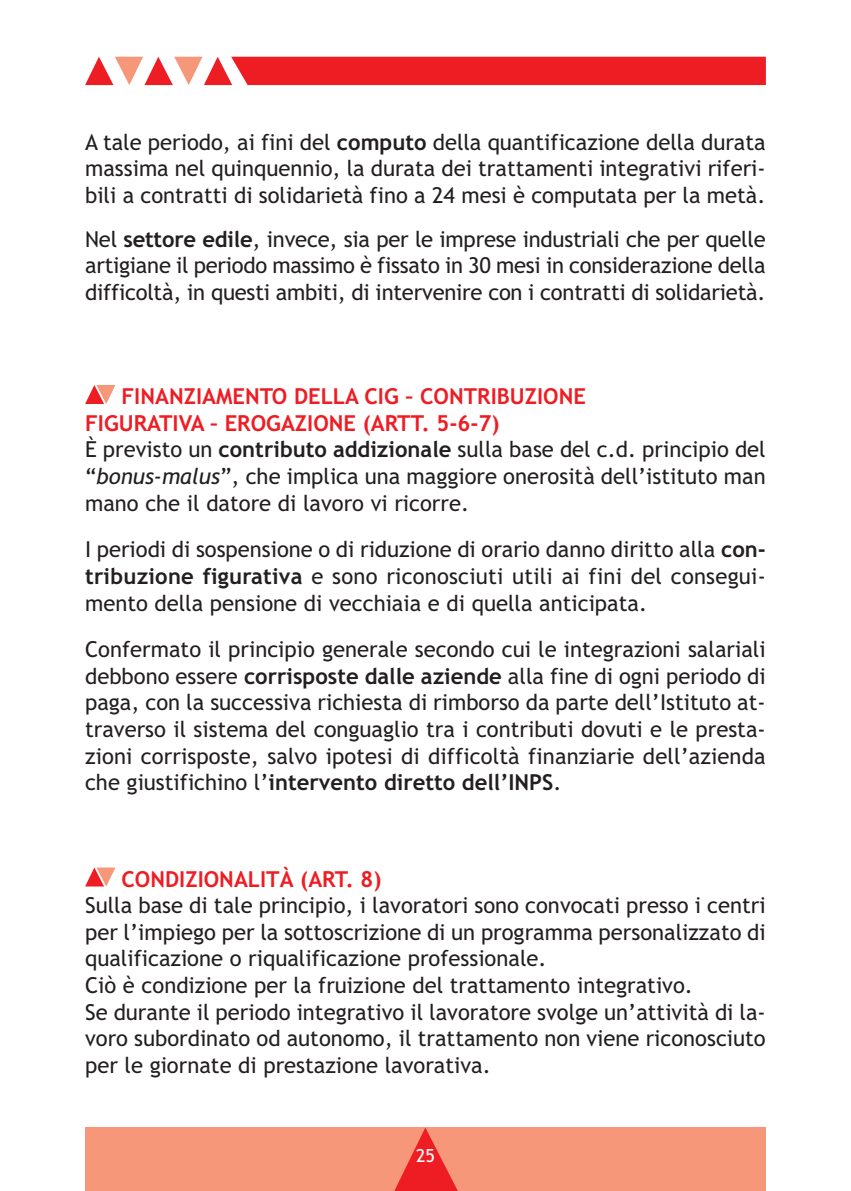
<style>
.page{position:relative;width:851px;height:1191px;background:#fff}
.page>*{position:absolute;margin:0;border:0;box-sizing:border-box;transform-origin:0 0}
.t1{font:22px/26.6px "Trebuchet MS";color:#231f20;text-align:justify}
.t2{font:700 22px "Trebuchet MS";color:#ee1d23}
.t3{font:18px "Trebuchet MS";color:#fff}
.s1{font-weight:700}
.s2{font-weight:700;color:#ee1d23}
.s3{font-style:italic}
</style>
<div class="page">
<svg style="left:85px;top:385px;width:30px;height:19px"></svg>
<svg style="left:85px;top:867px;width:30px;height:19px"></svg>
<svg style="left:85px;top:57px;width:680px;height:28px;background:#f03e42"></svg>
<div style="left:85px;top:1127px;width:680px;height:64px;background:#f6977a"></div>
<svg style="left:394px;top:1127px;width:64px;height:64px"></svg>
<p class="t1" style="left:85px;top:130px;width:682px">A tale periodo, ai fini del <span class="s1">computo</span> della quantificazione della durata massima nel quinquennio, la durata dei trattamenti integrativi riferi&shy;bili a contratti di solidarietà fino a 24 mesi è computata per la metà.</p>
<p class="t1" style="left:85px;top:227px;width:682px">Nel <span class="s1">settore edile</span>, invece, sia per le imprese industriali che per quelle artigiane il periodo massimo è fissato in 30 mesi in considerazione della difficoltà, in questi ambiti, di intervenire con i contratti di solidarietà.</p>
<p class="t1" style="left:85px;top:385px;width:682px;text-align:left;text-indent:36px"><span class="s2">FINANZIAMENTO DELLA CIG – CONTRIBUZIONE<br>FIGURATIVA – EROGAZIONE (ARTT. 5-6-7)<br></span>È previsto un <span class="s1">contributo addizionale</span> sulla base del c.d. principio del “<span class="s3">bonus-malus</span>”, che implica una maggiore onerosità dell’istituto man mano che il datore di lavoro vi ricorre.</p>
<p class="t1" style="left:85px;top:538px;width:682px">I periodi di sospensione o di riduzione di orario danno diritto alla <span class="s1">con&shy;tribuzione figurativa</span> e sono riconosciuti utili ai fini del consegui&shy;mento della pensione di vecchiaia e di quella anticipata.</p>
<p class="t1" style="left:85px;top:638px;width:682px">Confermato il principio generale secondo cui le integrazioni salariali debbono essere <span class="s1">corrisposte dalle aziende</span> alla fine di ogni periodo di paga, con la successiva richiesta di rimborso da parte dell’Istituto at&shy;traverso il sistema del conguaglio tra i contributi dovuti e le presta&shy;zioni corrisposte, salvo ipotesi di difficoltà finanziarie dell’azienda che giustifichino l’<span class="s1">intervento diretto dell’INPS</span>.</p>
<p class="t2" style="left:121px;top:870px;width:261px">CONDIZIONALITÀ (ART. 8)</p>
<p class="t1" style="left:85px;top:894px;width:682px;text-align:left">Sulla base di tale principio, i lavoratori sono convocati presso i centri per l’impiego per la sottoscrizione di un programma personalizzato di qualificazione o riqualificazione professionale.<br>Ciò è condizione per la fruizione del trattamento integrativo.<br>Se durante il periodo integrativo il lavoratore svolge un’attività di la&shy;voro subordinato od autonomo, il trattamento non viene riconosciuto per le giornate di prestazione lavorativa.</p>
<p class="t3" style="left:416px;top:1148px;width:20px">25</p>
</div>
